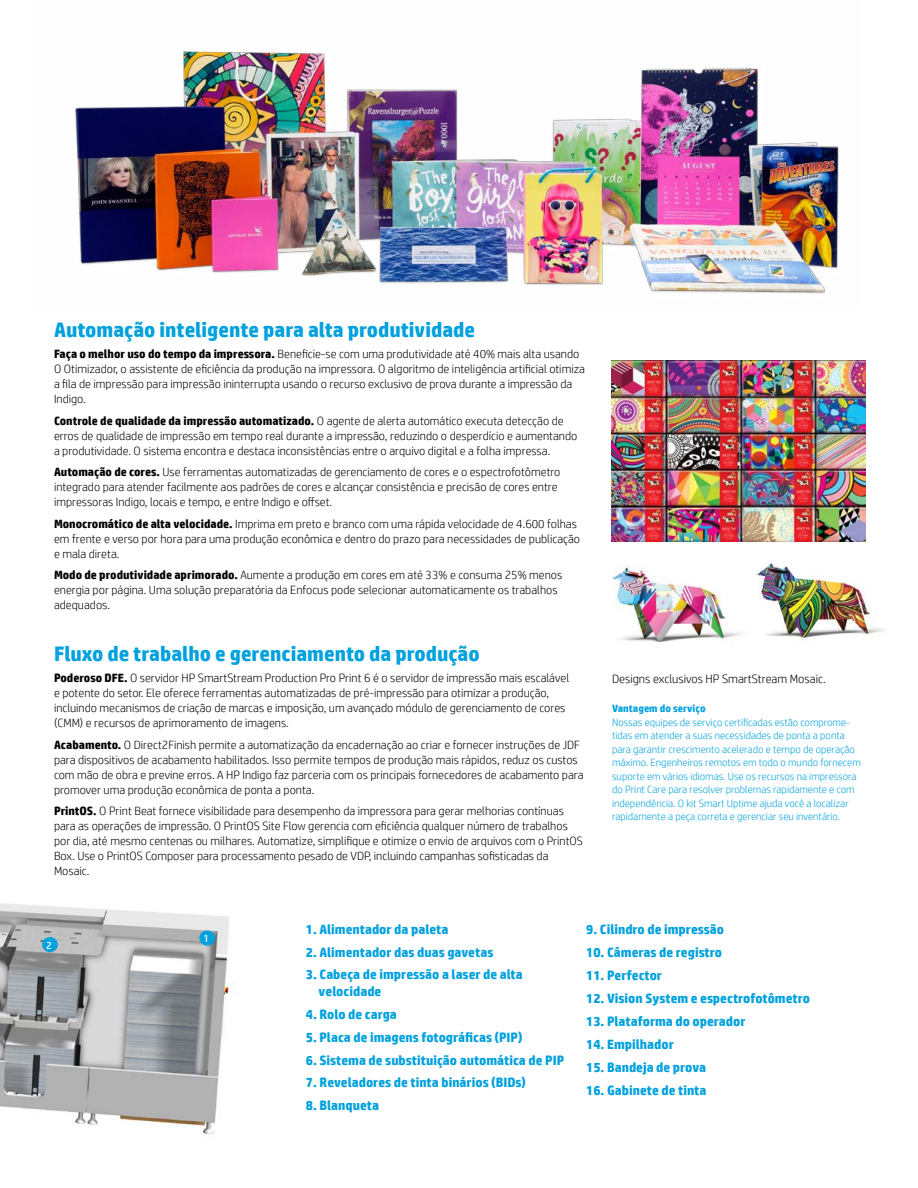
<style>
.page{position:relative;width:918px;height:1188px;background:#fff}
.page>*{position:absolute;margin:0;border:0;box-sizing:border-box;transform-origin:0 0}
.Subhead_14_16_bold_b{font:700 21px "HP Simplified";color:#00a1dd}
.Body{font:700 13.5px/16.5px "HP Simplified";color:#00a1dd}
.Body-2{font:300 12.15px "HP Simplified";color:#000}
.Body-3{font:300 12px/15px "HP Simplified";color:#000}
.Side_7pt{font:300 10.5px/13.5px "HP Simplified";color:#00a1dd}
.t1{font:10.5px "HP Simplified";color:#fff}
.s1{font-weight:700}
</style>
<div class="page">
<img style="left:0;top:903px;width:236px;height:231px">
<div style="left:42px;top:937px;width:16px;height:15px;background:#00a1dd;border-radius:50%"></div>
<div style="left:199px;top:930px;width:16px;height:16px;background:#00a1dd;border-radius:50%"></div>
<img style="left:612px;top:563px;width:272px;height:79px">
<img style="left:611px;top:360px;width:254px;height:181px">
<img style="left:75px;top:51px;width:764px;height:243px">
<p class="Subhead_14_16_bold_b" style="left:54px;top:317px;width:423px">Automação inteligente para alta produtividade</p>
<p class="Body-3" style="left:54px;top:347px;width:532px"><span class="s1">Faça o melhor uso do tempo da impressora.</span> Beneficie-se com uma produtividade até 40% mais alta usando O Otimizador, o assistente de eficiência da produção na impressora. O algoritmo de inteligência artificial otimiza a fila de impressão para impressão ininterrupta usando o recurso exclusivo de prova durante a impressão da Indigo.</p>
<p class="Body-3" style="left:54px;top:413px;width:525px"><span class="s1">Controle de qualidade da impressão automatizado.</span> O agente de alerta automático executa detecção de erros de qualidade de impressão em tempo real durante a impressão, reduzindo o desperdício e aumentando a produtividade. O sistema encontra e destaca inconsistências entre o arquivo digital e a folha impressa.</p>
<p class="Body-3" style="left:54px;top:464px;width:508px"><span class="s1">Automação de cores.</span> Use ferramentas automatizadas de gerenciamento de cores e o espectrofotômetro integrado para atender facilmente aos padrões de cores e alcançar consistência e precisão de cores entre impressoras Indigo, locais e tempo, e entre Indigo e offset.</p>
<p class="Body-3" style="left:54px;top:516px;width:528px"><span class="s1">Monocromático de alta velocidade.</span> Imprima em preto e branco com uma rápida velocidade de 4.600 folhas em frente e verso por hora para uma produção econômica e dentro do prazo para necessidades de publicação e mala direta.</p>
<p class="Body-3" style="left:54px;top:567px;width:510px"><span class="s1">Modo de produtividade aprimorado.</span> Aumente a produção em cores em até 33% e consuma 25% menos energia por página. Uma solução preparatória da Enfocus pode selecionar automaticamente os trabalhos adequados.</p>
<p class="Subhead_14_16_bold_b" style="left:54px;top:641px;width:427px">Fluxo de trabalho e gerenciamento da produção</p>
<p class="Body-3" style="left:54px;top:671px;width:517px"><span class="s1">Poderoso DFE.</span> O servidor HP SmartStream Production Pro Print 6 é o servidor de impressão mais escalável e potente do setor. Ele oferece ferramentas automatizadas de pré-impressão para otimizar a produção, incluindo mecanismos de criação de marcas e imposição, um avançado módulo de gerenciamento de cores (CMM) e recursos de aprimoramento de imagens.</p>
<p class="Body-3" style="left:54px;top:737px;width:531px"><span class="s1">Acabamento.</span> O Direct2Finish permite a automatização da encadernação ao criar e fornecer instruções de JDF para dispositivos de acabamento habilitados. Isso permite tempos de produção mais rápidos, reduz os custos com mão de obra e previne erros. A HP Indigo faz parceria com os principais fornecedores de acabamento para promover uma produção econômica de ponta a ponta.</p>
<p class="Body-3" style="left:54px;top:803px;width:530px"><span class="s1">PrintOS.</span> O Print Beat fornece visibilidade para desempenho da impressora para gerar melhorias contínuas para as operações de impressão. O PrintOS Site Flow gerencia com eficiência qualquer número de trabalhos por dia, até mesmo centenas ou milhares. Automatize, simplifique e otimize o envio de arquivos com o PrintOS Box. Use o PrintOS Composer para processamento pesado de VDP, incluindo campanhas sofisticadas da Mosaic.</p>
<p class="Body-2" style="left:612px;top:672px;width:215px">Designs exclusivos HP SmartStream Mosaic.</p>
<p class="Side_7pt" style="left:612px;top:701px;width:250px"><span class="s1">Vantagem do serviço<br></span>Nossas equipes de serviço certificadas estão comprome&shy;tidas em atender a suas necessidades de ponta a ponta para garantir crescimento acelerado e tempo de operação máximo. Engenheiros remotos em todo o mundo fornecem suporte em vários idiomas. Use os recursos na impressora do Print Care para resolver problemas rapidamente e com independência. O kit Smart Uptime ajuda você a localizar rapidamente a peça correta e gerenciar seu inventário.</p>
<p class="t1" style="left:46px;top:939px;width:7px">2</p>
<p class="t1" style="left:203px;top:933px;width:7px">1</p>
<p class="Body" style="left:306px;top:921px;width:144px">1. Alimentador da paleta</p>
<p class="Body" style="left:306px;top:943px;width:189px">2. Alimentador das duas gavetas</p>
<p class="Body" style="left:319px;top:966px;width:206px;text-indent:-13px">3. Cabeça de impressão a laser de alta velocidade</p>
<p class="Body" style="left:306px;top:1006px;width:93px">4. Rolo de carga</p>
<p class="Body" style="left:306px;top:1029px;width:218px">5. Placa de imagens fotográficas (PIP)</p>
<p class="Body" style="left:306px;top:1052px;width:260px">6. Sistema de substituição automática de PIP</p>
<p class="Body" style="left:306px;top:1074px;width:222px">7. Reveladores de tinta binários (BIDs)</p>
<p class="Body" style="left:306px;top:1097px;width:75px">8. Blanqueta</p>
<p class="Body" style="left:586px;top:921px;width:139px">9. Cilindro de impressão</p>
<p class="Body" style="left:586px;top:944px;width:137px">10. Câmeras de registro</p>
<p class="Body" style="left:586px;top:967px;width:77px">11. Perfector</p>
<p class="Body" style="left:586px;top:990px;width:225px">12. Vision System e espectrofotômetro</p>
<p class="Body" style="left:586px;top:1013px;width:161px">13. Plataforma do operador</p>
<p class="Body" style="left:586px;top:1036px;width:89px">14. Empilhador</p>
<p class="Body" style="left:586px;top:1059px;width:121px">15. Bandeja de prova</p>
<p class="Body" style="left:586px;top:1082px;width:122px">16. Gabinete de tinta</p>
</div>
